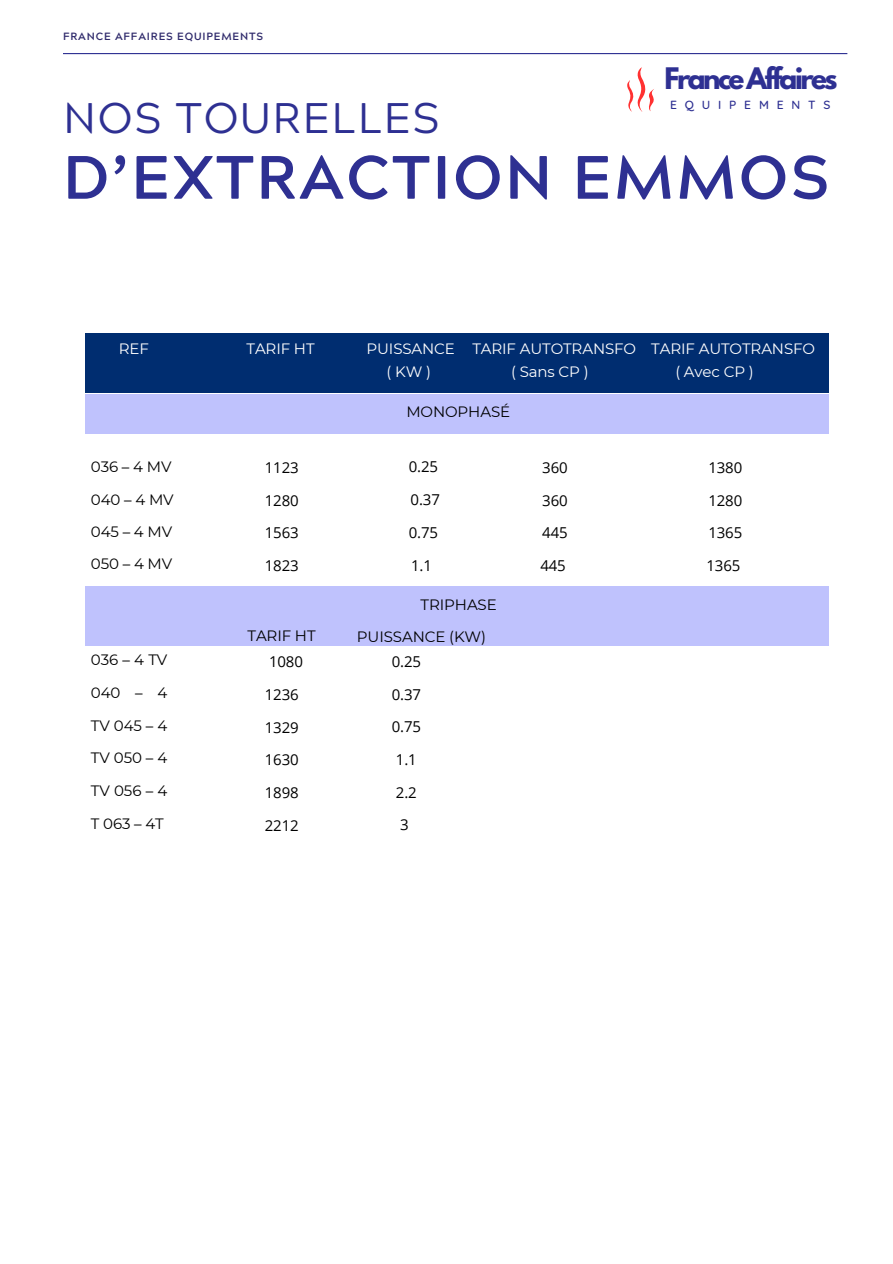
<style>
.page{position:relative;width:893px;height:1264px;background:#fff}
.page>*{position:absolute;margin:0;border:0;box-sizing:border-box;transform-origin:0 0}
.t1{font:700 60.9px "Acherus Grotesque";letter-spacing:.04em;color:#2e3092}
.t2{font:42.75px "Acherus Grotesque";letter-spacing:.04em;color:#2e3092}
.t3{font:700 26.25px "League Spartan";letter-spacing:-.095em;color:#2e3092}
.t4{font:15px/32.7px "Montserrat";letter-spacing:-.01em;color:#000;text-align:justify}
.t5{font:15px/32.7px "Open Sans";letter-spacing:-.005em;color:#000;text-align:justify}
.t6{font:15px/22.5px "Montserrat";letter-spacing:-.01em;color:#fff;text-align:center}
.t7{font:500 12px "Quicksand";letter-spacing:.65em;color:#2e3092}
.t8{font:700 10.5px "Acherus Grotesque";letter-spacing:.08em;color:#302b6c}
.s1{font-weight:500}
</style>
<div class="page">
<hr style="left:63px;top:53px;width:784px;height:1px;background:#2e3092">
<svg style="left:627px;top:67px;width:27px;height:45px"></svg>
<div style="left:86px;top:332px;width:742px;height:60px;background:#002d70"></div>
<div style="left:86px;top:393px;width:742px;height:40px;background:#bfc2fd"></div>
<div style="left:86px;top:586px;width:742px;height:60px;background:#bfc2fd"></div>
<h2 class="t8" style="left:63px;top:33px;width:202px">FRANCE AFFAIRES EQUIPEMENTS</h2>
<p class="t2" style="left:63px;top:101px;width:378px">NOS TOURELLES</p>
<h3 class="t3" style="left:664px;top:66px;width:174px">France Affaires</h3>
<h6 class="t7" style="left:670px;top:97px;width:162px">EQUIPEMENTS</h6>
<p class="t1" style="left:63px;top:153px;width:768px">D’EXTRACTION EMMOS</p>
<h5 class="t6" style="left:119px;top:337px;width:32px">REF</h5>
<h5 class="t4" style="left:91px;top:450px;width:84px;line-height:32.2px;text-align:left">036 <span class="s1">–</span> 4 MV<br>040 <span class="s1">–</span> 4 MV<br>045 <span class="s1">–</span> 4 MV<br>050 <span class="s1">–</span> 4 MV</h5>
<h4 class="t4" style="left:91px;top:643px;width:78px">036 <span class="s1">–</span> 4 TV 040 <span class="s1">–</span> 4<br>TV 045 <span class="s1">–</span> 4<br>TV 050 <span class="s1">–</span> 4<br>TV 056 <span class="s1">–</span> 4<br>T 063 <span class="s1">–</span> 4T</h4>
<h4 class="t6" style="left:246px;top:337px;width:70px">TARIF HT</h4>
<h4 class="t6" style="left:366px;top:337px;width:90px">PUISSANCE (KW)</h4>
<h4 class="t6" style="left:472px;top:337px;width:344px">TARIF AUTOTRANSFO TARIF AUTOTRANSFO</h4>
<h4 class="t6" style="left:511px;top:360px;width:79px">( Sans CP )</h4>
<h5 class="t6" style="left:675px;top:361px;width:80px">( Avec CP )</h5>
<h4 class="t5" style="left:265px;top:451px;width:35px">1123<br>1280<br>1563<br>1823</h4>
<h5 class="t4" style="left:247px;top:619px;width:70px">TARIF HT</h5>
<h1 class="t5" style="left:269px;top:645px;width:35px">1080</h1>
<h4 class="t5" style="left:265px;top:678px;width:35px">1236<br>1329<br>1630<br>1898<br>2212</h4>
<h5 class="t4" style="left:406px;top:396px;width:105px">MONOPHASÉ</h5>
<h4 class="t5" style="left:409px;top:450px;width:31px">0.25</h4>
<h4 class="t5" style="left:410px;top:483px;width:31px">0.37</h4>
<h4 class="t5" style="left:409px;top:516px;width:31px">0.75</h4>
<h4 class="t5" style="left:411px;top:549px;width:22px">1.1</h4>
<h5 class="t4" style="left:420px;top:588px;width:78px">TRIPHASE</h5>
<h5 class="t4" style="left:357px;top:620px;width:131px">PUISSANCE (KW)</h5>
<h4 class="t5" style="left:392px;top:645px;width:31px;text-align:center">0.25<br>0.37<br>0.75<br>1.1<br>2.2<br>3</h4>
<h5 class="t5" style="left:540px;top:451px;width:29px">360<br>360<br>445<br>445</h5>
<h4 class="t5" style="left:706px;top:451px;width:37px">1380<br>1280<br>1365<br>1365</h4>
</div>
